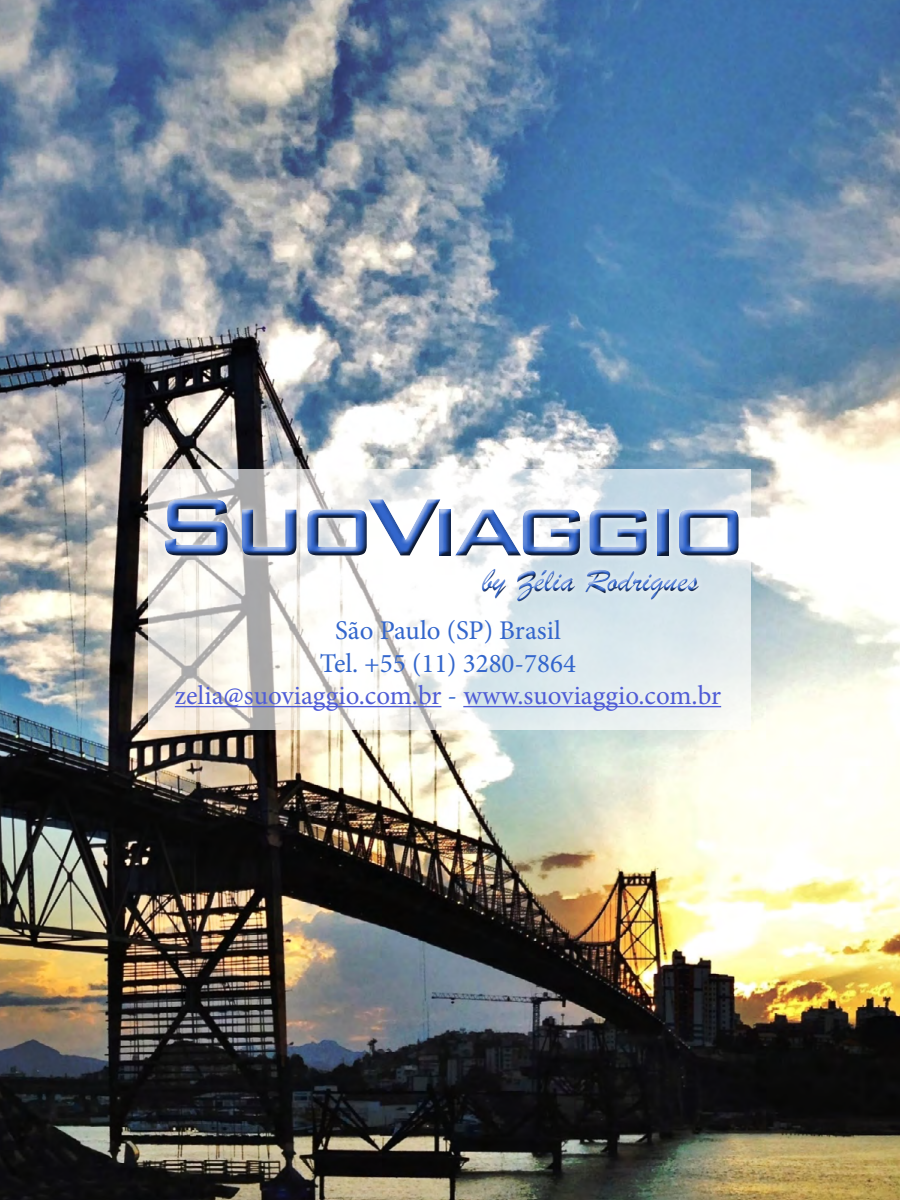
<style>
.page{position:relative;width:900px;height:1200px;background:#fff}
.page>*{position:absolute;margin:0;border:0;box-sizing:border-box;transform-origin:0 0}
.t1{font:500 108.9px "Bank Gothic BT";letter-spacing:-.08em;color:#36c}
.t2{font:34.8px "Brush Script";color:#36c}
.t3{font:27px/32.4px "Minion Pro";color:#4f5cd6;text-align:center}
.s1{color:#36c}
</style>
<div class="page">
<img style="left:0;top:0;width:900px;height:1200px">
<svg style="left:148px;top:470px;width:604px;height:260px"></svg>
<hr style="left:175px;top:706px;width:266px;height:1px;background:#4f5cd6">
<hr style="left:463px;top:706px;width:258px;height:1px;background:#4f5cd6">
<div style="left:159px;top:493px;width:587px;height:69px;background:#f4f2f2"></div>
<div style="left:159px;top:494px;width:583px;height:65px;background:#fff;opacity:.75"></div>
<div style="left:162px;top:496px;width:583px;height:65px;background:#000;opacity:.75"></div>
<div style="left:475px;top:563px;width:230px;height:45px;background:#fff;opacity:.75"></div>
<div style="left:477px;top:563px;width:226px;height:41px;background:#fff;opacity:.75"></div>
<div style="left:478px;top:565px;width:226px;height:42px;background:#000;opacity:.75"></div>
<h1 class="t1" style="left:152px;top:467px;width:597px">SuoViaggio</h1>
<p class="t2" style="left:482px;top:558px;width:218px">by Zélia Rodrigues</p>
<p class="t3" style="left:175px;top:614px;width:548px"><span class="s1">São Paulo (SP) Brasil<br>Tel. +55 (11) 3280-7864<br></span>zelia@suoviaggio.com.br <span class="s1">-</span> www.suoviaggio.com.br</p>
</div>
